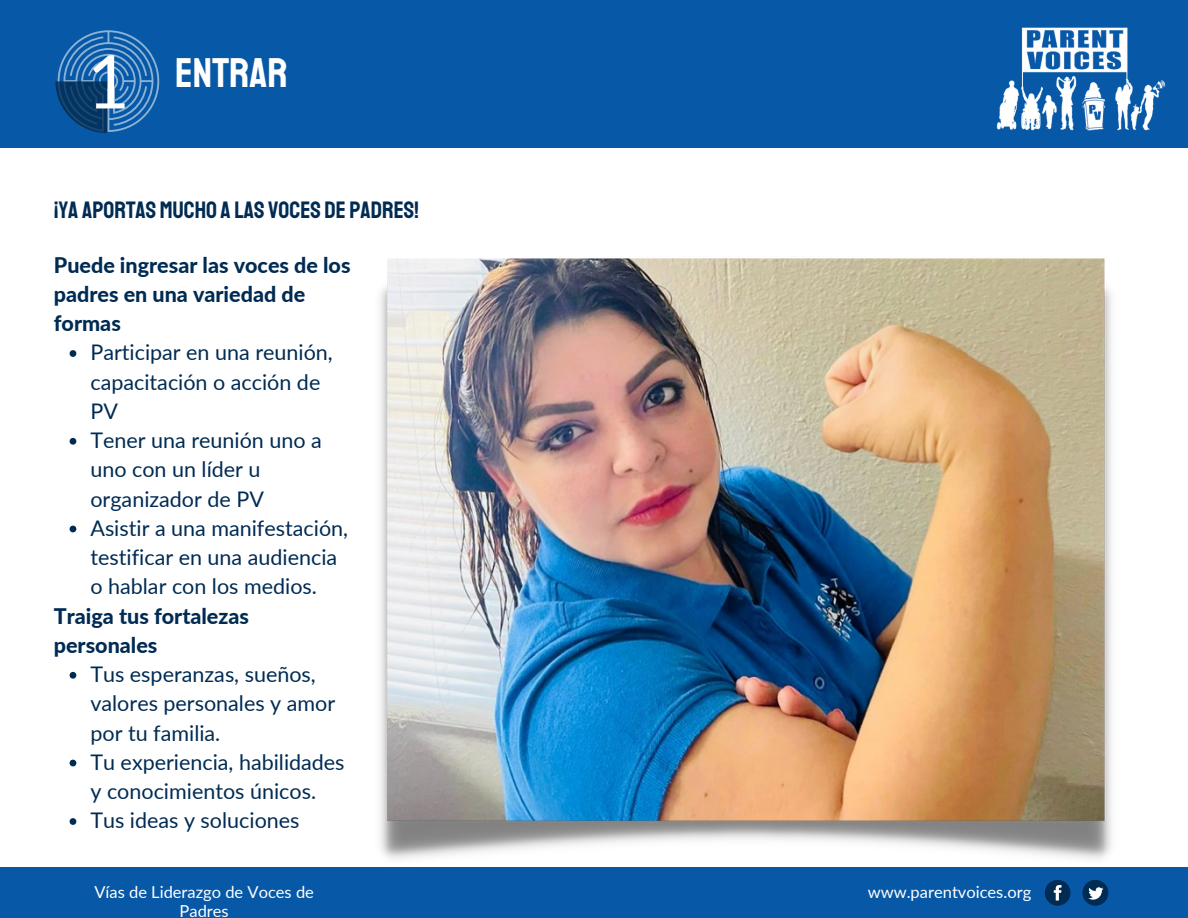
<style>
.page{position:relative;width:1188px;height:918px;background:#fff}
.page>*{position:absolute;margin:0;border:0;box-sizing:border-box;transform-origin:0 0}
.t1{font:74.1px "Lato";color:#fff}
.t2{font:42px "Staatliches";color:#fff}
.t3{font:24px "Staatliches";color:#002b53}
.t4{font:21.45px/29.2px "Lato";color:#002b53}
.t5{font:800 21.45px/29.2px "Lato";color:#002b53}
.t6{font:16.5px "Lato";color:#fff}
</style>
<div class="page">
<div style="left:0;top:0;width:1188px;height:147px;background:#0759a7"></div>
<img style="left:996px;top:27px;width:170px;height:104px">
<img style="left:380px;top:258px;width:732px;height:601px">
<svg style="left:70px;top:350px;width:6px;height:7px"></svg>
<svg style="left:70px;top:438px;width:6px;height:7px"></svg>
<svg style="left:70px;top:526px;width:6px;height:6px"></svg>
<svg style="left:70px;top:672px;width:6px;height:7px"></svg>
<svg style="left:70px;top:760px;width:6px;height:6px"></svg>
<svg style="left:70px;top:818px;width:6px;height:7px"></svg>
<div style="left:0;top:867px;width:1188px;height:51px;background:#0759a7"></div>
<svg style="left:1082px;top:880px;width:26px;height:26px"></svg>
<svg style="left:1045px;top:880px;width:25px;height:26px"></svg>
<svg style="left:55px;top:30px;width:104px;height:103px"></svg>
<p class="t1" style="left:87px;top:35px;width:45px">1</p>
<p class="t2" style="left:175px;top:48px;width:114px">ENTRAR</p>
<p class="t3" style="left:54px;top:195px;width:367px">¡YA APORTASMUCHOALASVOCESDEPADRES!</p>
<p class="t5" style="left:54px;top:250px;width:298px">Puede ingresar las voces de los padres en una variedad de formas</p>
<p class="t4" style="left:90px;top:337px;width:244px">Participar en una reunión, capacitación o acción de<br>PV</p>
<p class="t4" style="left:90px;top:425px;width:233px">Tener una reunión uno a uno con un líder u organizador de PV</p>
<p class="t4" style="left:90px;top:513px;width:259px">Asistir a una manifestación, testificar en una audiencia o hablar con los medios.</p>
<p class="t5" style="left:54px;top:601px;width:197px">Traiga tus fortalezas personales</p>
<p class="t4" style="left:90px;top:659px;width:246px">Tus esperanzas, sueños, valores personales y amor por tu familia.</p>
<p class="t4" style="left:90px;top:747px;width:256px">Tu experiencia, habilidades y conocimientos únicos.</p>
<p class="t4" style="left:90px;top:805px;width:211px">Tus ideas y soluciones</p>
<p class="t6" style="left:94px;top:882px;width:221px">Vías de Liderazgo de Voces de</p>
<p class="t6" style="left:868px;top:882px;width:165px">www.parentvoices.org</p>
<p class="t6" style="left:180px;top:901px;width:51px">Padres</p>
</div>
